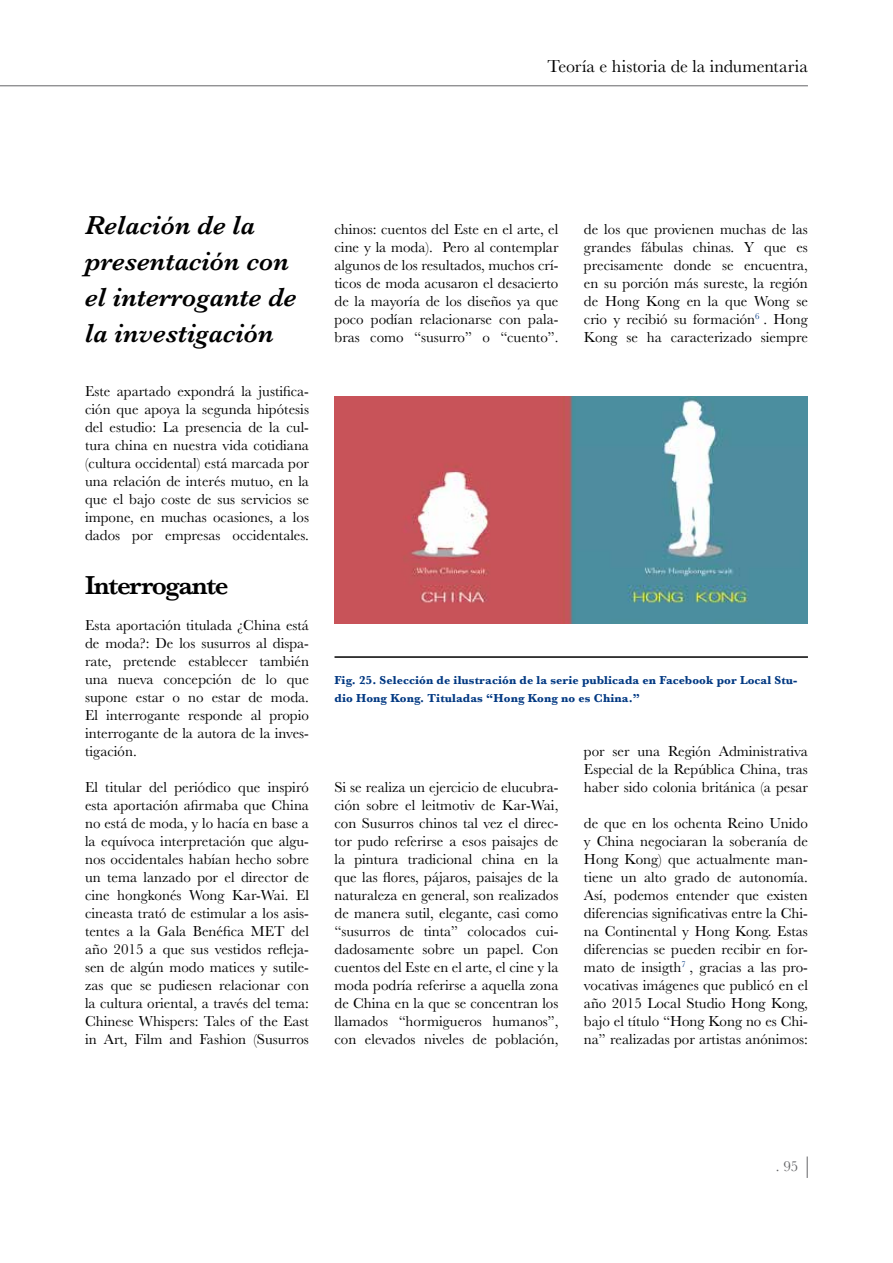
<style>
.page{position:relative;width:893px;height:1263px;background:#fff}
.page>*{position:absolute;margin:0;border:0;box-sizing:border-box;transform-origin:0 0}
.t1{font:italic 600 27px/36px "Baskerville";color:#000}
.t2{font:600 27px "Baskerville";letter-spacing:-.05em;color:#000}
.t3{font:18px "Baskerville";letter-spacing:.005em;color:#000}
.t4{font:15px/18px "Baskerville";color:#000;text-align:justify}
.t5{font:15px "Baskerville";color:#646567}
.t6{font:700 12px/18px "Baskerville";letter-spacing:.01em;color:#003882}
</style>
<div class="page">
<hr style="left:0;top:85px;width:808px;height:1px;background:#646567">
<svg style="left:807px;top:1156px;width:1px;height:22px"></svg>
<hr style="left:334px;top:656px;width:474px;height:2px;background:#000">
<img style="left:334px;top:396px;width:474px;height:227px">
<p class="t3" style="left:548px;top:55px;width:262px">Teoría e historia de la indumentaria</p>
<h1 class="t1" style="left:85px;top:207px;width:213px">Relación de la presentación con el interrogante de la investigación</h1>
<p class="t4" style="left:85px;top:382px;width:225px">Este apartado expondrá la justifica&shy;ción que apoya la segunda hipótesis del estudio: La presencia de la cul&shy;tura china en nuestra vida cotidiana (cultura occidental) está marcada por una relación de interés mutuo, en la que el bajo coste de sus servicios se impone, en muchas ocasiones, a los dados por empresas occidentales.</p>
<h1 class="t2" style="left:85px;top:566px;width:145px">Interrogante</h1>
<p class="t4" style="left:85px;top:616px;width:225px">Esta aportación titulada ¿China está de moda?: De los susurros al dispa&shy;rate, pretende establecer también una nueva concepción de lo que supone estar o no estar de moda.<br>El interrogante responde al propio interrogante de la autora de la inves&shy;tigación.</p>
<p class="t4" style="left:85px;top:778px;width:225px">El titular del periódico que inspiró esta aportación afirmaba que China no está de moda, y lo hacía en base a la equívoca interpretación que algu&shy;nos occidentales habían hecho sobre un tema lanzado por el director de cine hongkonés Wong Kar-Wai. El cineasta trató de estimular a los asis&shy;tentes a la Gala Benéfica MET del año 2015 a que sus vestidos refleja&shy;sen de algún modo matices y sutile&shy;zas que se pudiesen relacionar con la cultura oriental, a través del tema:<br>Chinese Whispers: Tales of the East in Art, Film and Fashion (Susurros</p>
<p class="t4" style="left:334px;top:220px;width:225px">chinos: cuentos del Este en el arte, el cine y la moda). Pero al contemplar algunos de los resultados, muchos crí&shy;ticos de moda acusaron el desacierto de la mayoría de los diseños ya que poco podían relacionarse con pala&shy;bras como “susurro” o “cuento”.</p>
<p class="t4" style="left:584px;top:220px;width:225px">de los que provienen muchas de las grandes fábulas chinas. Y que es precisamente donde se encuentra, en su porción más sureste, la región de Hong Kong en la que Wong se crio y recibió su formación<sup>6</sup> . Hong Kong se ha caracterizado siempre</p>
<p class="t6" style="left:334px;top:671px;width:464px">Fig. 25. Selección de ilustración de la serie publicada en Facebook por Local Stu&shy;dio Hong Kong. Tituladas “Hong Kong no es China.”</p>
<p class="t4" style="left:334px;top:778px;width:225px">Si se realiza un ejercicio de elucubra&shy;ción sobre el leitmotiv de Kar-Wai, con Susurros chinos tal vez el direc&shy;tor pudo referirse a esos paisajes de la pintura tradicional china en la que las flores, pájaros, paisajes de la naturaleza en general, son realizados de manera sutil, elegante, casi como “susurros de tinta” colocados cui&shy;dadosamente sobre un papel. Con cuentos del Este en el arte, el cine y la moda podría referirse a aquella zona de China en la que se concentran los llamados “hormigueros humanos”, con elevados niveles de población,</p>
<p class="t4" style="left:584px;top:742px;width:225px">por ser una Región Administrativa Especial de la República China, tras haber sido colonia británica (a pesar</p>
<p class="t4" style="left:584px;top:814px;width:225px">de que en los ochenta Reino Unido y China negociaran la soberanía de Hong Kong) que actualmente man&shy;tiene un alto grado de autonomía.<br>Así, podemos entender que existen diferencias significativas entre la Chi&shy;na Continental y Hong Kong. Estas diferencias se pueden recibir en for&shy;mato de insigth<sup>7</sup> , gracias a las pro&shy;vocativas imágenes que publicó en el año 2015 Local Studio Hong Kong, bajo el título “Hong Kong no es Chi&shy;na” realizadas por artistas anónimos:</p>
<p class="t5" style="left:776px;top:1156px;width:24px">. 95</p>
</div>
